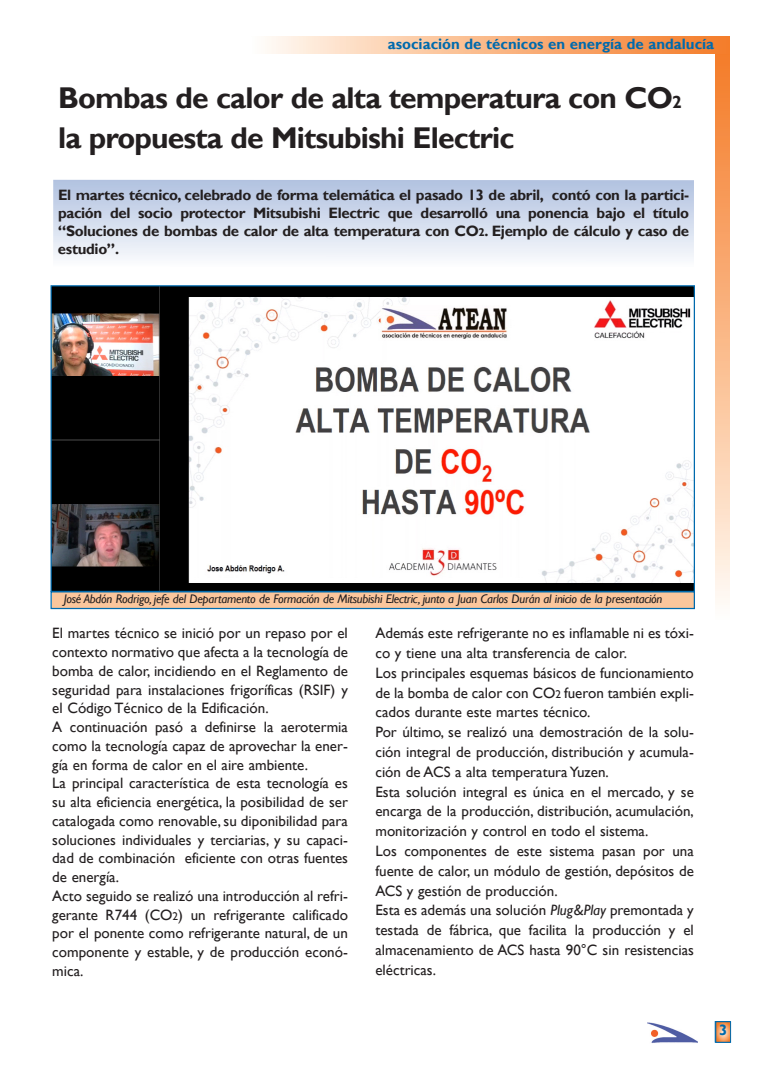
<style>
.page{position:relative;width:771px;height:1077px;background:#fff}
.page>*{position:absolute;margin:0;border:0;box-sizing:border-box;transform-origin:0 0}
.t1{font:700 30px/40px "Gill Sans";letter-spacing:-.03em;color:#231f20}
.t2{font:15px/18.8px "Gill Sans";color:#231f20}
.t3{font:700 15px/18px "Gill Sans";letter-spacing:-.025em;color:#231f20;text-align:justify}
.t4{font:700 15px "Gill Sans";color:#006aad}
.t5{font:italic 12.5px "Gill Sans";letter-spacing:-.02em;color:#231f20}
.s1{font-size:17.5px}
.s2{font-size:11.25px}
.s3{font-style:italic}
</style>
<div class="page">
<img style="left:647px;top:1022px;width:50px;height:21px">
<svg style="left:717px;top:1023px;width:11px;height:17px"></svg>
<div style="left:715px;top:1021px;width:15px;height:21px;border:1px solid #006aad"></div>
<svg style="left:715px;top:54px;width:14px;height:549px;background:#f9b788"></svg>
<div style="left:250px;top:37px;width:479px;height:17px;background:linear-gradient(to right,#fffbf4,#f47a24)"></div>
<svg style="left:53px;top:180px;width:640px;height:78px;background:#d1dbed"></svg>
<div style="left:52px;top:592px;width:641px;height:16px;background:#fbc69c"></div>
<div style="left:50px;top:591px;width:644px;height:18px;border:1px solid #006aad"></div>
<img style="left:52px;top:287px;width:640px;height:303px">
<p class="t4" style="left:387px;top:35px;width:328px">asociación de técnicos en energía de andalucía</p>
<h1 class="t1" style="left:58px;top:78px;width:624px">Bombas de calor de alta temperatura con CO<span class="s1">2 </span>la propuesta de Mitsubishi Electric</h1>
<p class="t3" style="left:58px;top:185px;width:632px">El martes técnico, celebrado de forma telemática el pasado 13 de abril, contó con la partici&shy;pación del socio protector Mitsubishi Electric que desarrolló una ponencia bajo el título “Soluciones de bombas de calor de alta temperatura con CO<span class="s2">2</span>. Ejemplo de cálculo y caso de estudio”.</p>
<p class="t5" style="left:64px;top:591px;width:599px">José Abdón Rodrigo, jefe del Departamento de Formación de Mitsubishi Electric, junto a Juan Carlos Durán al inicio de la presentación</p>
<p class="t2" style="left:52px;top:623px;width:297px">El martes técnico se inició por un repaso por el contexto normativo que afecta a la tecnología de bomba de calor, incidiendo en el Reglamento de seguridad para instalaciones frigoríficas (RSIF) y el Código Técnico de la Edificación.<br>A continuación pasó a definirse la aerotermia como la tecnología capaz de aprovechar la ener&shy;gía en forma de calor en el aire ambiente.<br>La principal característica de esta tecnología es su alta eficiencia energética, la posibilidad de ser catalogada como renovable, su diponibilidad para soluciones individuales y terciarias, y su capaci&shy;dad de combinación eficiente con otras fuentes de energía.<br>Acto seguido se realizó una introducción al refri&shy;gerante R744 (CO<span class="s2">2</span>) un refrigerante calificado por el ponente como refrigerante natural, de un componente y estable, y de producción econó&shy;mica.</p>
<p class="t2" style="left:375px;top:623px;width:320px;line-height:19.8px">Además este refrigerante no es inflamable ni es tóxi&shy;co y tiene una alta transferencia de calor.<br>Los principales esquemas básicos de funcionamiento de la bomba de calor con CO<span class="s2">2</span> fueron también expli&shy;cados durante este martes técnico.<br>Por último, se realizó una demostración de la solu&shy;ción integral de producción, distribución y acumula&shy;ción de ACS a alta temperatura Yuzen.<br>Esta solución integral es única en el mercado, y se encarga de la producción, distribución, acumulación, monitorización y control en todo el sistema.<br>Los componentes de este sistema pasan por una fuente de calor, un módulo de gestión, depósitos de ACS y gestión de producción.<br>Esta es además una solución <span class="s3">Plug&amp;Play</span> premontada y testada de fábrica, que facilita la producción y el almacenamiento de ACS hasta 90°C sin resistencias eléctricas.</p>
<p class="t4" style="left:718px;top:1021px;width:10px">3</p>
</div>
